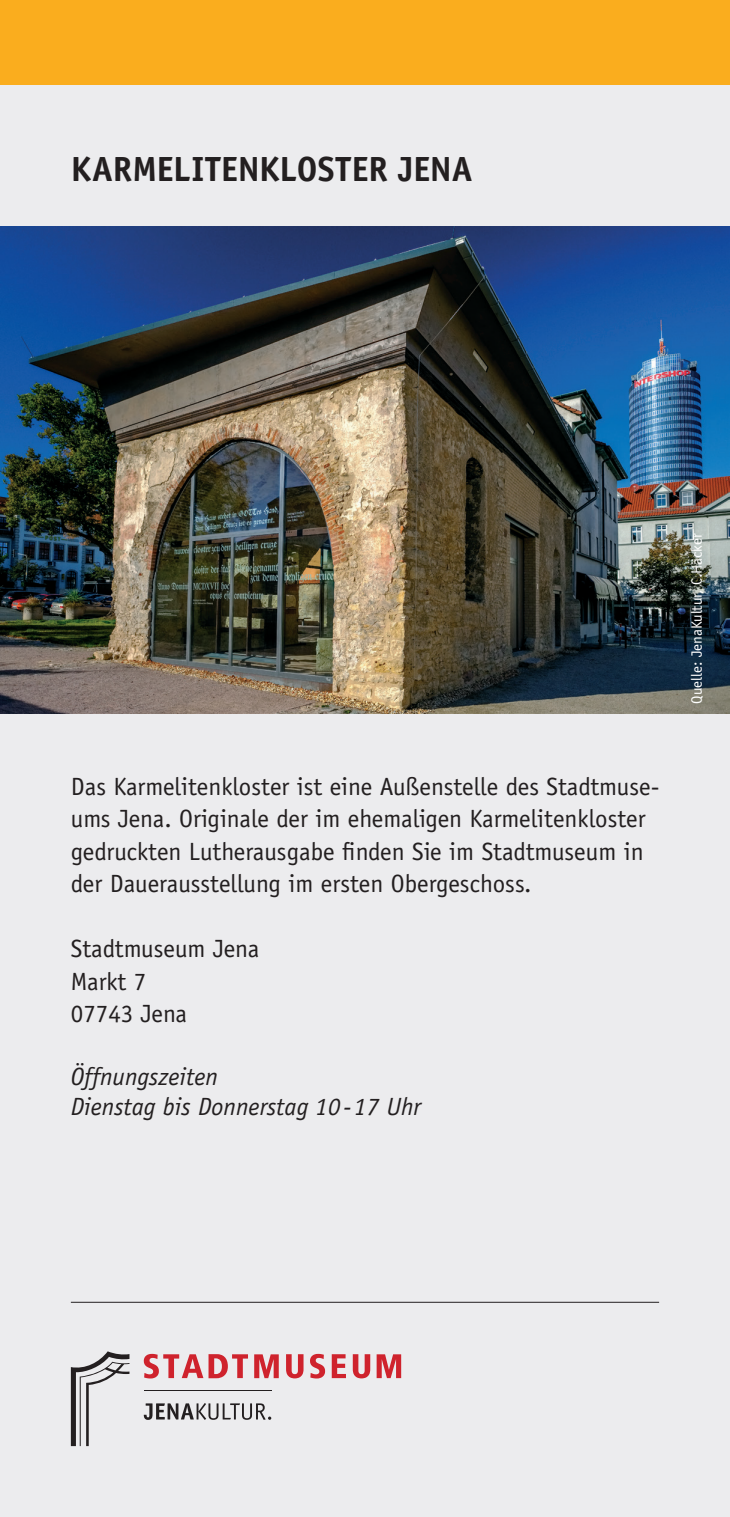
<style>
.page{position:relative;width:730px;height:1517px;background:#fff}
.page>*{position:absolute;margin:0;border:0;box-sizing:border-box;transform-origin:0 0}
.t1{font:700 35px "Officina Sans Std";letter-spacing:-.005em;color:#231f20}
.t2{font:25px/32.5px "Officina Sans Std";color:#231f20}
.t3{font:italic 25px/30px "Officina Sans Std";color:#231f20}
.t4{font:15px "Officina Sans Std";color:#fff}
</style>
<div class="page">
<div style="left:0;top:0;width:730px;height:85px;background:#faad1e"></div>
<div style="left:0;top:85px;width:730px;height:1432px;background:#ececee"></div>
<svg style="left:71px;top:1351px;width:58px;height:95px"></svg>
<svg style="left:377px;top:1354px;width:24px;height:24px"></svg>
<svg style="left:286px;top:1354px;width:17px;height:24px"></svg>
<svg style="left:353px;top:1354px;width:17px;height:24px"></svg>
<svg style="left:254px;top:1354px;width:25px;height:24px"></svg>
<svg style="left:332px;top:1354px;width:14px;height:24px"></svg>
<svg style="left:209px;top:1354px;width:39px;height:24px"></svg>
<svg style="left:144px;top:1353px;width:59px;height:25px"></svg>
<svg style="left:310px;top:1353px;width:15px;height:25px"></svg>
<hr style="left:144px;top:1390px;width:127px;height:1px;background:#231f20">
<svg style="left:144px;top:1403px;width:127px;height:16px"></svg>
<hr style="left:71px;top:1301px;width:588px;height:1px;background:#231f20">
<img style="left:0;top:227px;width:730px;height:486px">
<h1 class="t1" style="left:71px;top:148px;width:403px">KARMELITENKLOSTER JENA</h1>
<p class="t2" style="left:71px;top:770px;width:590px">Das Karmelitenkloster ist eine Außenstelle des Stadtmuse&shy;ums Jena. Originale der im ehemaligen Karmelitenkloster gedruckten Lutherausgabe finden Sie im Stadtmuseum in der Dauerausstellung im ersten Obergeschoss.</p>
<p class="t2" style="left:71px;top:933px;width:190px">Stadtmuseum Jena<br>Markt 7<br>07743 Jena</p>
<p class="t3" style="left:71px;top:1061px;width:352px">Öffnungszeiten<br>Dienstag bis Donnerstag 10-17 Uhr</p>
<p class="t4" style="left:688px;top:703px;width:172px;rotate:-90deg">Quelle: JenaKultur, C.Häcker</p>
</div>
